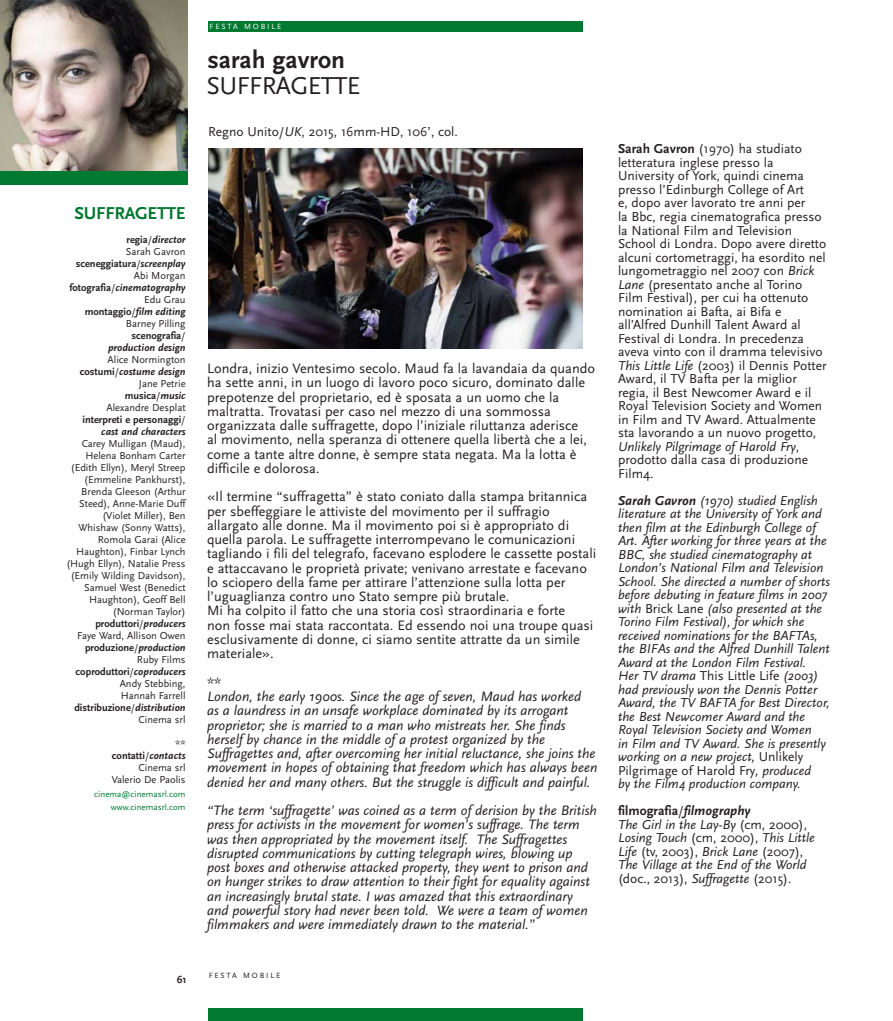
<style>
.page{position:relative;width:893px;height:1021px;background:#fff}
.page>*{position:absolute;margin:0;border:0;box-sizing:border-box;transform-origin:0 0}
.t1{font:25.5px "Scala Sans";letter-spacing:-.03em;color:#231f20}
.t2{font:700 25.5px "Scala Sans";color:#231f20}
.t3{font:700 18px "Scala Sans";letter-spacing:-.015em;color:#007931}
.t4{font:14.25px/14.2px "Scala Sans";color:#231f20}
.t5{font:italic 14.25px/14.2px "Scala Sans";color:#231f20}
.t6{font:italic 13.5px/13.5px "Scala Sans";color:#231f20}
.t7{font:13.5px/13.5px "Scala Sans";color:#231f20}
.t8{font:10.5px/12px "Scala Sans";color:#231f20;text-align:right}
.t9{font:italic 700 10.5px/12px "Scala Sans";color:#231f20;text-align:right}
.t10{font:700 10.5px "Scala Sans";color:#231f20}
.t11{font:9px/13.5px "Scala Sans";color:#007931;text-align:right}
.t12{font:7.8px "Scala Sans";letter-spacing:.23em;color:#fff}
.t13{font:7.8px "Scala Sans";letter-spacing:.23em;color:#231f20}
.s1{font-style:italic}
.s2{font-style:normal}
.s3{font-weight:400;font-style:normal}
.s4{font-weight:700}
.s5{font-weight:700;font-style:italic}
.s6{font-weight:700;font-style:normal}
</style>
<div class="page">
<div style="left:208px;top:1008px;width:375px;height:12px;background:#007931"></div>
<div style="left:208px;top:21px;width:375px;height:11px;background:#007931"></div>
<div style="left:0;top:171px;width:187px;height:14px;background:#007931"></div>
<img style="left:0;top:0;width:187px;height:171px">
<img style="left:208px;top:148px;width:375px;height:200px">
<p class="t12" style="left:210px;top:23px;width:73px">FESTA MOBILE</p>
<h1 class="t2" style="left:207px;top:49px;width:139px">sarah gavron</h1>
<h1 class="t1" style="left:207px;top:75px;width:155px">SUFFRAGETTE</h1>
<p class="t7" style="left:208px;top:126px;width:251px">Regno Unito/<span class="s1">UK</span>, 2015, 16mm-HD, 106’, col.</p>
<p class="t3" style="left:75px;top:206px;width:113px">SUFFRAGETTE</p>
<p class="t9" style="left:69px;top:234px;width:118px"><span class="s2">regia</span><span class="s3">/</span>director<br><span class="s3">Sarah Gavron </span><span class="s2">sceneggiatura</span><span class="s3">/</span>screenplay<br><span class="s3">Abi Morgan </span><span class="s2">fotografia</span><span class="s3">/</span>cinematography<br><span class="s3">Edu Grau<br></span><span class="s2">montaggio</span><span class="s3">/</span>film editing<br><span class="s3">Barney Pilling </span><span class="s2">scenografia</span><span class="s3">/<br></span>production design</p>
<p class="t8" style="left:80px;top:354px;width:107px">Alice Normington <span class="s4">costumi</span>/<span class="s5">costume design<br></span>Jane Petrie <span class="s4">musica</span>/<span class="s5">music<br></span>Alexandre Desplat <span class="s4">interpreti e personaggi</span>/ <span class="s5">cast and characters</span></p>
<p class="t8" style="left:66px;top:438px;width:121px">Carey Mulligan (Maud),<br>Helena Bonham Carter (Edith Ellyn), Meryl Streep (Emmeline Pankhurst),<br>Brenda Gleeson (Arthur<br>Steed), Anne-Marie Duff (Violet Miller), Ben<br>Whishaw (Sonny Watts),<br>Romola Garai (Alice<br>Haughton), Finbar Lynch (Hugh Ellyn), Natalie Press (Emily Wilding Davidson),<br>Samuel West (Benedict<br>Haughton), Geoff Bell (Norman Taylor) <span class="s4">produttori</span>/<span class="s5">producers<br></span>Faye Ward, Allison Owen <span class="s4">produzione</span>/<span class="s5">production<br></span>Ruby Films <span class="s4">coproduttori</span>/<span class="s5">coproducers<br></span>Andy Stebbing,<br>Hannah Farrell <span class="s4">distribuzione</span>/<span class="s5">distribution<br></span>Cinema srl</p>
<p class="t8" style="left:112px;top:738px;width:75px">** <span class="s4">contatti</span>/<span class="s5">contacts<br></span>Cinema srl<br>Valerio De Paolis</p>
<p class="t11" style="left:94px;top:787px;width:93px">cinema@cinemasrl.com www.cinemasrl.com</p>
<p class="t4" style="left:207px;top:362px;width:389px">Londra, inizio Ventesimo secolo. Maud fa la lavandaia da quando ha sette anni, in un luogo di lavoro poco sicuro, dominato dalle prepotenze del proprietario, ed è sposata a un uomo che la maltratta. Trovatasi per caso nel mezzo di una sommossa organizzata dalle suffragette, dopo l’iniziale riluttanza aderisce<br>al movimento, nella speranza di ottenere quella libertà che a lei, come a tante altre donne, è sempre stata negata. Ma la lotta è difficile e dolorosa.</p>
<p class="t4" style="left:207px;top:491px;width:391px">«Il termine “suffragetta” è stato coniato dalla stampa britannica per sbeffeggiare le attiviste del movimento per il suffragio allargato alle donne. Ma il movimento poi si è appropriato di quella parola. Le suffragette interrompevano le comunicazioni tagliando i fili del telegrafo, facevano esplodere le cassette postali e attaccavano le proprietà private; venivano arrestate e facevano lo sciopero della fame per attirare l’attenzione sulla lotta per l’uguaglianza contro uno Stato sempre più brutale.<br>Mi ha colpito il fatto che una storia così straordinaria e forte<br>non fosse mai stata raccontata. Ed essendo noi una troupe quasi esclusivamente di donne, ci siamo sentite attratte da un simile materiale».</p>
<p class="t4" style="left:207px;top:676px;width:16px">**</p>
<p class="t5" style="left:207px;top:690px;width:392px">London, the early 1900s. Since the age of seven, Maud has worked<br>as a laundress in an unsafe workplace dominated by its arrogant proprietor; she is married to a man who mistreats her. She finds herself by chance in the middle of a protest organized by the Suffragettes and, after overcoming her initial reluctance, she joins the movement in hopes of obtaining that freedom which has always been denied her and many others. But the struggle is difficult and painful.</p>
<p class="t5" style="left:207px;top:804px;width:391px">“The term ‘suffragette’ was coined as a term of derision by the British press for activists in the movement for women’s suffrage. The term was then appropriated by the movement itself. The Suffragettes disrupted communications by cutting telegraph wires, blowing up post boxes and otherwise attacked property, they went to prison and on hunger strikes to draw attention to their fight for equality against an increasingly brutal state. I was amazed that this extraordinary and powerful story had never been told. We were a team of women filmmakers and were immediately drawn to the material.”</p>
<p class="t10" style="left:177px;top:974px;width:11px">61</p>
<p class="t13" style="left:209px;top:972px;width:73px">FESTA MOBILE</p>
<p class="t7" style="left:618px;top:143px;width:210px"><span class="s4">Sarah Gavron</span> (1970) ha studiato letteratura inglese presso la University of York, quindi cinema presso l’Edinburgh College of Art<br>e, dopo aver lavorato tre anni per<br>la Bbc, regia cinematografica presso la National Film and Television School di Londra. Dopo avere diretto alcuni cortometraggi, ha esordito nel lungometraggio nel 2007 con <span class="s1">Brick Lane</span> (presentato anche al Torino Film Festival), per cui ha ottenuto nomination ai Bafta, ai Bifa e all’Alfred Dunhill Talent Award al Festival di Londra. In precedenza aveva vinto con il dramma televisivo <span class="s1">This Little Life</span> (2003) il Dennis Potter Award, il TV Bafta per la miglior regia, il Best Newcomer Award e il Royal Television Society and Women in Film and TV Award. Attualmente sta lavorando a un nuovo progetto, <span class="s1">Unlikely Pilgrimage of Harold Fry</span>, prodotto dalla casa di produzione Film4.</p>
<p class="t6" style="left:618px;top:494px;width:213px"><span class="s4">Sarah Gavron</span> (1970) studied English literature at the University of York and then film at the Edinburgh College of Art. After working for three years at the BBC, she studied cinematography at London’s National Film and Television School. She directed a number of shorts before debuting in feature films in 2007 with <span class="s2">Brick Lane</span> (also presented at the Torino Film Festival), for which she received nominations for the BAFTAs, the BIFAs and the Alfred Dunhill Talent Award at the London Film Festival.<br>Her TV drama <span class="s2">This Little Life</span> (2003) had previously won the Dennis Potter Award, the TV BAFTA for Best Director, the Best Newcomer Award and the Royal Television Society and Women<br>in Film and TV Award. She is presently working on a new project, <span class="s2">Unlikely Pilgrimage of Harold Fry</span>, produced<br>by the Film4 production company.</p>
<p class="t6" style="left:618px;top:805px;width:198px"><span class="s6">filmografia</span><span class="s2">/</span><span class="s4">filmography<br></span>The Girl in the Lay-By <span class="s2">(cm, 2000), </span>Losing Touch <span class="s2">(cm, 2000),</span> This Little Life <span class="s2">(tv, 2003),</span> Brick Lane <span class="s2">(2007), </span>The Village at the End of the World <span class="s2">(doc., 2013),</span> Suffragette <span class="s2">(2015).</span></p>
</div>
